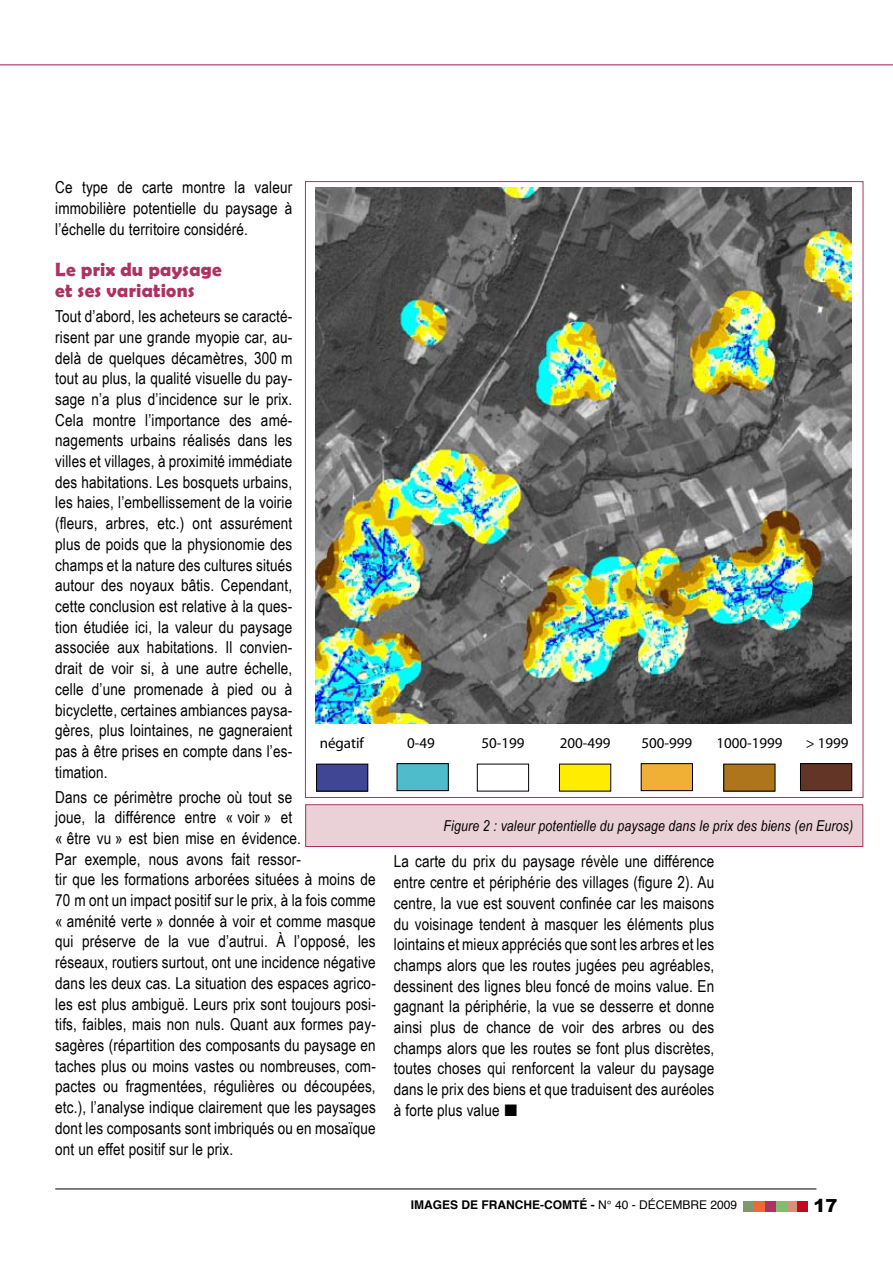
<style>
.page{position:relative;width:893px;height:1263px;background:#fff}
.page>*{position:absolute;margin:0;border:0;box-sizing:border-box;transform-origin:0 0}
.t1{font:700 19.2px/21px "Berlin Sans FB Demi";letter-spacing:.01em;color:#ae3164}
.t2{font:900 18px "Arial";color:#000}
.t3{font:16.5px/20.7px "Arial Narrow";letter-spacing:.01em;color:#000;text-align:justify}
.t4{font:italic 15px "Arial Narrow";letter-spacing:.01em;color:#000}
.t5{font:15px "Myriad";color:#000}
.t6{font:700 12px "Helvetica";color:#000}
.s1{font-weight:400}
</style>
<div class="page">
<hr style="left:55px;top:1188px;width:761px;height:1px;background:#000">
<div style="left:743px;top:1201px;width:11px;height:11px;background:#7e9870"></div>
<div style="left:754px;top:1201px;width:11px;height:11px;background:#eb6a33"></div>
<div style="left:765px;top:1201px;width:11px;height:11px;background:#ae3164"></div>
<div style="left:776px;top:1201px;width:11px;height:11px;background:#81bd6c"></div>
<div style="left:787px;top:1201px;width:10px;height:11px;background:#d8907c"></div>
<div style="left:797px;top:1201px;width:11px;height:11px;background:#bc0d1f"></div>
<div style="left:306px;top:805px;width:557px;height:41px;background:#ead0d7"></div>
<div style="left:305px;top:804px;width:558px;height:43px;border:1px solid #ae3164"></div>
<img style="left:316px;top:187px;width:536px;height:536px">
<div style="left:316px;top:764px;width:52px;height:27px;background:#404694"></div>
<div style="left:316px;top:764px;width:52px;height:27px;border:1px solid #000"></div>
<div style="left:397px;top:764px;width:51px;height:27px;background:#4fbccb"></div>
<div style="left:397px;top:763px;width:52px;height:28px;border:1px solid #000"></div>
<div style="left:477px;top:764px;width:52px;height:27px;border:1px solid #000"></div>
<div style="left:559px;top:764px;width:52px;height:27px;background:#ffec00"></div>
<div style="left:641px;top:764px;width:51px;height:27px;background:#f0b035"></div>
<div style="left:641px;top:763px;width:52px;height:28px;border:1px solid #000"></div>
<div style="left:724px;top:764px;width:51px;height:27px;background:#ae751d"></div>
<div style="left:800px;top:764px;width:52px;height:27px;background:#633527"></div>
<div style="left:800px;top:763px;width:52px;height:28px;border:1px solid #000"></div>
<hr style="left:0;top:64px;width:893px;height:1px;background:#ae3164">
<p class="t3" style="left:55px;top:177px;width:239px">Ce type de carte montre la valeur immobilière potentielle du paysage à l’échelle du territoire considéré.</p>
<p class="t1" style="left:55px;top:259px;width:168px">Le prix du paysage et ses variations</p>
<p class="t3" style="left:55px;top:306px;width:239px">Tout d’abord, les acheteurs se caracté&shy;risent par une grande myopie car, au&shy;delà de quelques décamètres, 300 m tout au plus, la qualité visuelle du pay&shy;sage n’a plus d’incidence sur le prix.<br>Cela montre l’importance des amé&shy;nagements urbains réalisés dans les villes et villages, à proximité immédiate des habitations. Les bosquets urbains, les haies, l’embellissement de la voirie (fleurs, arbres, etc.) ont assurément plus de poids que la physionomie des champs et la nature des cultures situés autour des noyaux bâtis. Cependant, cette conclusion est relative à la ques&shy;tion étudiée ici, la valeur du paysage associée aux habitations. Il convien&shy;drait de voir si, à une autre échelle, celle d’une promenade à pied ou à bicyclette, certaines ambiances paysa&shy;gères, plus lointaines, ne gagneraient pas à être prises en compte dans l’es&shy;timation.</p>
<p class="t3" style="left:55px;top:786px;width:322px;text-align:left">Dans ce périmètre proche où tout se<br>joue, la différence entre « voir » et<br>« être vu » est bien mise en évidence.<br>Par exemple, nous avons fait ressor-<br>tir que les formations arborées situées à moins de 70 m ont un impact positif sur le prix, à la fois comme « aménité verte » donnée à voir et comme masque qui préserve de la vue d’autrui. À l’opposé, les réseaux, routiers surtout, ont une incidence négative dans les deux cas. La situation des espaces agrico&shy;les est plus ambiguë. Leurs prix sont toujours posi&shy;tifs, faibles, mais non nuls. Quant aux formes pay&shy;sagères (répartition des composants du paysage en taches plus ou moins vastes ou nombreuses, com&shy;pactes ou fragmentées, régulières ou découpées, etc.), l’analyse indique clairement que les paysages dont les composants sont imbriqués ou en mosaïque ont un effet positif sur le prix.</p>
<p class="t5" style="left:320px;top:735px;width:46px">négatif</p>
<p class="t5" style="left:407px;top:735px;width:29px">0-49</p>
<p class="t5" style="left:481px;top:735px;width:45px">50-199</p>
<p class="t5" style="left:560px;top:735px;width:52px">200-499</p>
<p class="t5" style="left:641px;top:735px;width:52px">500-999</p>
<p class="t5" style="left:716px;top:735px;width:68px">1000-1999</p>
<p class="t5" style="left:806px;top:735px;width:44px">&gt; 1999</p>
<p class="t4" style="left:444px;top:817px;width:411px">Figure 2 : valeur potentielle du paysage dans le prix des biens (en Euros)</p>
<p class="t3" style="left:394px;top:851px;width:322px">La carte du prix du paysage révèle une différence entre centre et périphérie des villages (figure 2). Au centre, la vue est souvent confinée car les maisons du voisinage tendent à masquer les éléments plus lointains et mieux appréciés que sont les arbres et les champs alors que les routes jugées peu agréables, dessinent des lignes bleu foncé de moins value. En gagnant la périphérie, la vue se desserre et donne ainsi plus de chance de voir des arbres ou des champs alors que les routes se font plus discrètes, toutes choses qui renforcent la valeur du paysage dans le prix des biens et que traduisent des auréoles à forte plus value</p>
<p class="t6" style="left:411px;top:1194px;width:328px">IMAGES DE FRANCHE-COMTÉ - <span class="s1">N° 40 - DÉCEMBRE 2009</span></p>
<p class="t2" style="left:814px;top:1195px;width:26px">17</p>
</div>
